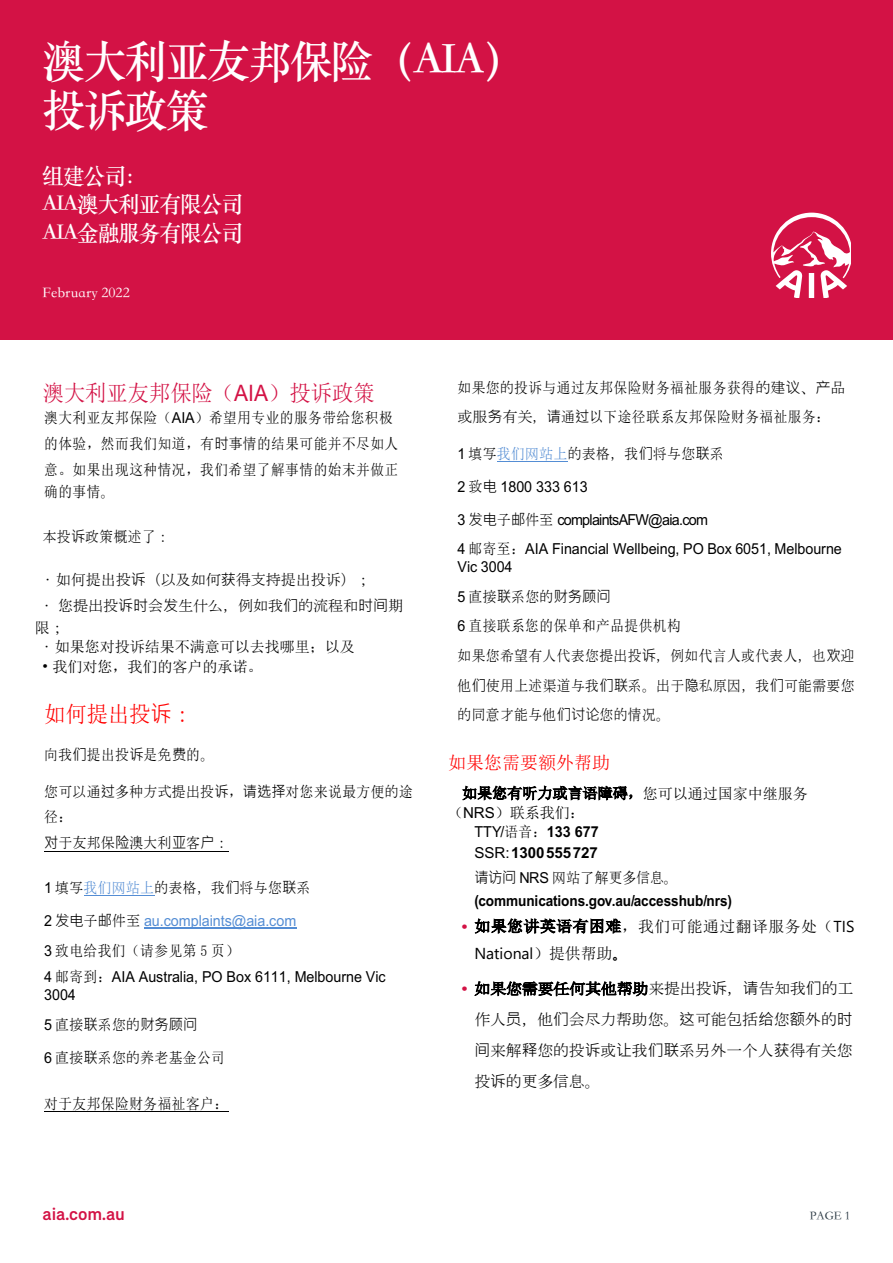
<style>
.page{position:relative;width:893px;height:1263px;background:#fff}
.page>*{position:absolute;margin:0;border:0;box-sizing:border-box;transform-origin:0 0}
.Page_heading{font:45px/49.5px "ST Songti SC Bold";letter-spacing:-.035em;color:#fff;scale:.95 1}
.t1{font:22.65px "Sim Sun";color:#d31245;scale:.94 1}
.t2{font:22.65px "Sim Sun";color:#f00;scale:.94 1}
.Page_heading-2{font:22.5px/28.5px "ST Songti SC Bold";letter-spacing:-.035em;color:#fff;scale:.95 1}
.t3{font:500 18px "AIA Everest";color:#d31245}
.t4{font:18px "Sim Sun";color:#f00}
.t5{font:15.9px/30.8px "MS Mincho";letter-spacing:-.005em;color:#000;text-align:justify}
.t6{font:15.9px/27.3px "Sim Sun";letter-spacing:.03em;color:#000}
.t7{font:15.6px "MS Mincho";color:#000}
.t8{font:15.15px/25.8px "Sim Sun";letter-spacing:.035em;color:#000;scale:.9 1}
.t9{font:15.15px/25.5px "MS Mincho";letter-spacing:.035em;color:#000;scale:.9 1}
.t10{font:15.15px/26.2px "Arial";letter-spacing:-.005em;color:#000;scale:.95 1}
.t11{font:15.15px/33.2px "Arial";letter-spacing:-.05em;color:#000;scale:.95 1}
.t12{font:700 15.15px/23.1px "Arial";letter-spacing:-.005em;color:#000;scale:.9 1}
.t13{font:15.15px/33.2px "Arial";letter-spacing:-.005em;color:#548dd4;scale:.95 1}
.t14{font:700 15.15px/20px "Arial";letter-spacing:-.005em;color:#000;scale:.95 1}
.t15{font:15.15px "Sim Sun";letter-spacing:-.01em;color:#000}
.t16{font:15.15px/21.9px "MS Mincho";letter-spacing:-.01em;color:#000}
.t17{font:15.15px "MS Mincho";letter-spacing:.035em;color:#000}
.t18{font:15px "ST Songti SC Regular";color:#fff}
.t19{font:14.85px "Sim Sun";letter-spacing:-.005em;color:#000}
.t20{font:12px "ST Songti SC Regular";color:#2c3a44}
.s1{font-family:"Arial"}
.s2{font-family:"MS Mincho"}
.s3{font-family:"Microsoft Jheng Hei"}
.s4{font-family:"Sim Sun"}
.s5{color:#000}
.s6{font-family:"MS Mincho";color:#000}
.s7{font-family:"Microsoft Jheng Hei";color:#000}
.s8{font-family:"Sim Sun";color:#548dd4}
.s9{font-family:"MS Mincho";color:#548dd4}
.s10{font-size:15.15px}
.s11{font-family:"Sim Sun";font-weight:400}
.s12{font-weight:400}
.s13{font-family:"Microsoft Jheng Hei";font-weight:400}
.s14{font-family:"MS Mincho";font-weight:400}
.s15{font-family:"Arial";font-weight:700;font-size:15.15px;color:#d31245}
.s16{font-size:15.6px}
.s17{font-family:"Segoe UI"}
.s18{font-family:"Microsoft Ya Hei"}
.s19{font-size:15.9px}
.s20{font-family:"Microsoft Jheng Hei";font-size:15.9px}
</style>
<div class="page">
<div style="left:0;top:0;width:893px;height:340px;background:#d31245"></div>
<svg style="left:771px;top:213px;width:79px;height:85px"></svg>
<hr style="left:44px;top:851px;width:185px;height:1px;background:#000">
<hr style="left:84px;top:895px;width:70px;height:1px;background:#548dd4">
<hr style="left:144px;top:928px;width:152px;height:1px;background:#548dd4">
<hr style="left:44px;top:1111px;width:184px;height:1px;background:#000">
<hr style="left:497px;top:461px;width:71px;height:1px;background:#548dd4">
<p class="Page_heading" style="left:43px;top:36px;width:510px">澳大利亚友邦保险（AIA）投诉政策</p>
<p class="Page_heading-2" style="left:43px;top:161px;width:212px">组建公司：<br>AIA澳大利亚有限公司<br>AIA金融服务有限公司</p>
<p class="t18" style="left:43px;top:284px;width:89px">February 2022</p>
<p class="t1" style="left:43px;top:382px;width:355px">澳大利亚友邦保险（<span class="s1">AIA</span>）投诉政策</p>
<p class="t8" style="left:44px;top:405px;width:395px">澳大利亚友邦保险（<span class="s1">AIA</span>）希望用专业的服务带给您积极的体验，然而我们知道，<span class="s2">有</span><span class="s3">时</span><span class="s2">事情</span>的结果可能并不尽如人意。如果出现这种情况，我们希望了解事情的始末并做正</p>
<p class="t8" style="left:44px;top:478px;width:80px">确的事情<span class="s2">。</span></p>
<p class="t9" style="left:43px;top:524px;width:143px">本投<span class="s3">诉</span>政策概述<span class="s4">了</span>：</p>
<p class="t17" style="left:44px;top:572px;width:328px">• <span class="s4">如何提出</span>投<span class="s3">诉</span>（以及如何<span class="s3">获</span>得支持<span class="s4">提出投诉</span>）；</p>
<p class="t16" style="left:35px;top:595px;width:370px;text-indent:8px">• <span class="s4">您</span>提出投<span class="s3">诉时</span>会<span class="s3">发</span>生什么，例如我<span class="s3">们</span>的流程和<span class="s3">时间</span><span class="s4">期限</span>；</p>
<p class="t15" style="left:43px;top:639px;width:313px"><span class="s2">•</span> 如果您对投诉结果不满意可以去找哪里；以及</p>
<p class="t15" style="left:42px;top:659px;width:222px">• 我们对您，我们的客户的承诺。</p>
<p class="t2" style="left:44px;top:703px;width:160px">如何提出<span class="s2">投</span><span class="s3">诉</span><span class="s2">：</span></p>
<p class="t9" style="left:44px;top:742px;width:190px">向我<span class="s3">们</span><span class="s4">提出</span>投<span class="s3">诉</span><span class="s4">是</span>免<span class="s3">费</span><span class="s4">的</span>。</p>
<p class="t9" style="left:44px;top:779px;width:411px">您可以通<span class="s3">过</span>多种方式提出投<span class="s3">诉</span><span class="s4">，</span><span class="s3">请选择</span><span class="s4">对您来说最方便</span>的<span class="s4">途径：<br></span><span class="s3">对</span>于友邦保<span class="s3">险</span>澳大利<span class="s3">亚</span>客<span class="s3">户</span>：</p>
<p class="t13" style="left:44px;top:871px;width:281px"><span class="s5">1</span> <span class="s6">填写</span><span class="s4">我们</span><span class="s2">网站上</span><span class="s6">的表格，我</span><span class="s7">们</span><span class="s6">将与您</span><span class="s7">联</span><span class="s6">系<br></span><span class="s5">2</span> <span class="s7">发电</span><span class="s6">子</span><span class="s7">邮</span><span class="s6">件至</span> au.complaints@aia.com</p>
<p class="t10" style="left:44px;top:937px;width:361px">3 <span class="s4">致电给我们（请参见第 5 页）<br></span>4 <span class="s4">邮寄到：</span>AIA Australia, PO Box 6111, Melbourne Vic</p>
<p class="t10" style="left:44px;top:980px;width:163px;line-height:29.5px">3004<br>5 <span class="s2">直接</span><span class="s3">联</span><span class="s2">系您的</span><span class="s3">财务顾问</span></p>
<p class="t9" style="left:44px;top:1045px;width:202px"><span class="s1">6</span> 直接<span class="s3">联</span>系您的养老基金<span class="s4">公司</span></p>
<p class="t8" style="left:44px;top:1090px;width:206px">对于友邦保险财务福祉客户：</p>
<p class="t8" style="left:458px;top:373px;width:432px;line-height:29.1px"><span class="s2">如果您的</span>投诉与通过友邦保险财务福祉服务获得<span class="s2">的建</span><span class="s3">议</span><span class="s2">、</span><span class="s3">产</span><span class="s2">品或服</span><span class="s3">务</span><span class="s2">有关，</span><span class="s3">请</span><span class="s2">通</span><span class="s3">过</span>以下途径联系友邦保险财务福祉服务：</p>
<p class="t11" style="left:457px;top:437px;width:281px">1 <span class="s2">填写</span><span class="s8">我们</span><span class="s9">网站上</span><span class="s2">的表格，我</span><span class="s3">们</span><span class="s2">将与您</span><span class="s3">联</span><span class="s2">系<br></span>2 <span class="s2">致</span><span class="s3">电</span> 1800 333 613<br>3 <span class="s3">发电</span><span class="s2">子</span><span class="s3">邮</span><span class="s2">件至</span> complaintsAFW@aia.com</p>
<p class="t10" style="left:457px;top:539px;width:406px;line-height:18.3px">4 <span class="s4">邮寄至：</span>AIA Financial Wellbeing, PO Box 6051, Melbourne<br>Vic 3004</p>
<p class="t8" style="left:457px;top:582px;width:250px;line-height:28.8px"><span class="s1">5</span> <span class="s2">直接</span><span class="s3">联</span><span class="s2">系您的</span><span class="s3">财务顾问<br></span><span class="s1">6</span> 直接联系您的保单和产品提供机构</p>
<p class="t9" style="left:458px;top:641px;width:442px;line-height:29.4px;text-align:justify">如果您希望有人代表您提出投<span class="s3">诉</span>，例如<span class="s4">代言人</span>或代表<span class="s4">人</span>，也<span class="s3">欢</span>迎他<span class="s3">们</span>使用上述渠道与我<span class="s3">们联</span>系。出于<span class="s3">隐</span>私原因，我<span class="s3">们</span>可能需要您的同意才能与他<span class="s3">们讨论</span>您的情况。</p>
<p class="t4" style="left:448px;top:754px;width:163px">如果您需要额外帮助</p>
<p class="t19" style="left:462px;top:786px;width:347px">如果您有听力或言语障碍，<span class="s10">您可以通过国家中继服务</span></p>
<p class="t14" style="left:474px;top:803px;width:132px;text-indent:-26px"><span class="s11">（</span><span class="s12">NRS</span><span class="s11">）联系我们：<br></span><span class="s12">TTY/</span><span class="s11">语音：</span>133 677<br><span class="s12">SSR:</span>1300555727</p>
<p class="t12" style="left:474px;top:866px;width:288px"><span class="s13">请访问</span> <span class="s12">NRS</span> <span class="s14">网站了解更多信息。</span>(communications.gov.au/accesshub/nrs)</p>
<p class="t6" style="left:474px;top:912px;width:381px;text-indent:-13px"><span class="s15">•</span> <span class="s16">如果您讲英语有困难</span>，我们可能通过翻译服务处（<span class="s17">TIS<br>National</span>）提供帮助<span class="s18">。</span></p>
<p class="t7" style="left:462px;top:981px;width:393px"><span class="s15">•</span> 如果您需要任何其他帮助<span class="s19">来提出投</span><span class="s20">诉</span><span class="s19">，</span><span class="s20">请</span><span class="s19">告知我</span><span class="s20">们</span><span class="s19">的工</span></p>
<p class="t5" style="left:474px;top:1004px;width:380px">作人<span class="s3">员</span>，他<span class="s3">们</span>会尽力帮助您。<span class="s3">这</span>可能包括<span class="s3">给</span>您<span class="s3">额</span>外的<span class="s3">时间</span>来解<span class="s3">释</span>您的投<span class="s3">诉</span>或<span class="s3">让</span>我<span class="s3">们联</span>系另外一个人<span class="s3">获</span>得有关您投<span class="s3">诉</span>的更多信息。</p>
<p class="t3" style="left:43px;top:1204px;width:84px">aia.com.au</p>
<p class="t20" style="left:810px;top:1209px;width:42px">PAGE 1</p>
</div>
